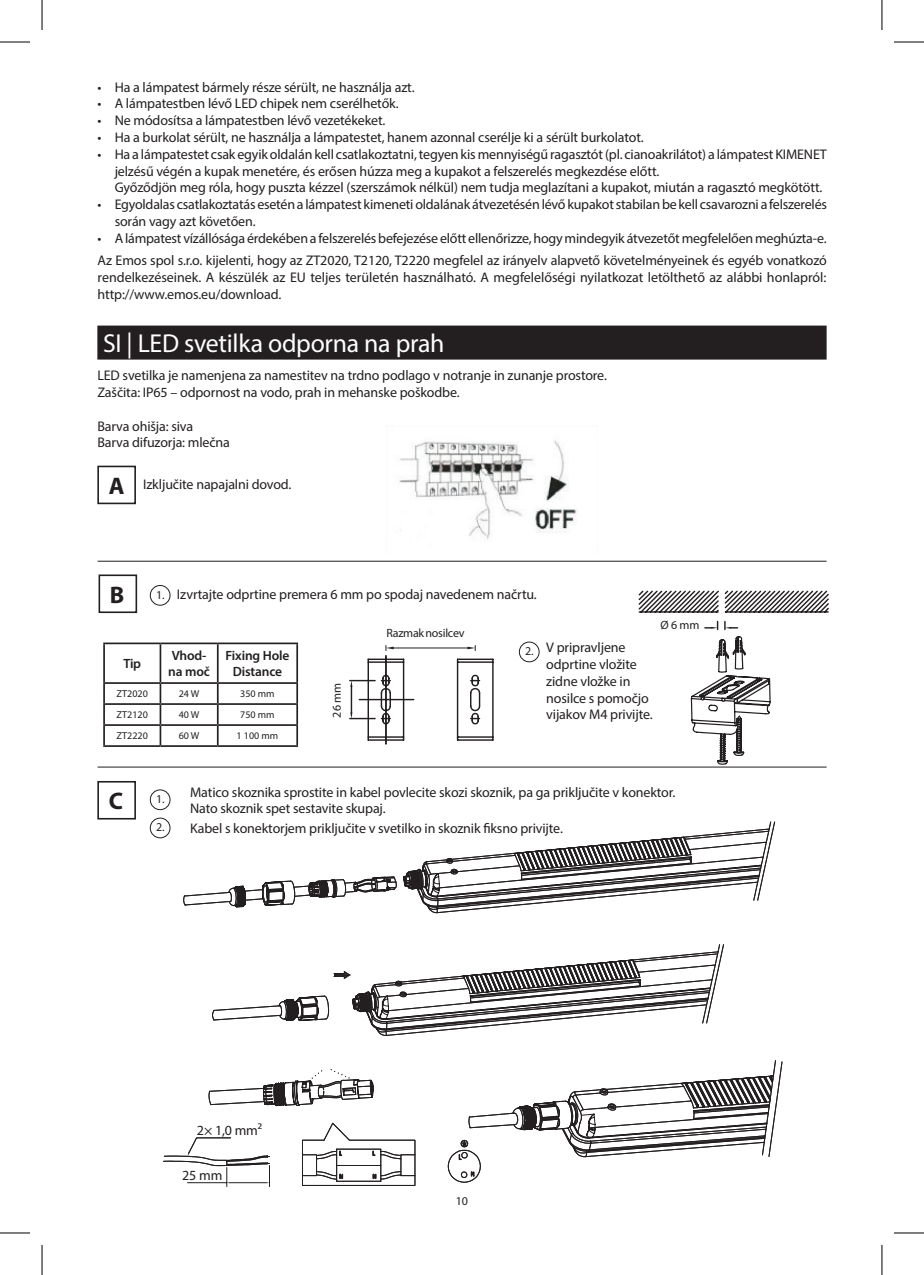
<style>
.page{position:relative;width:924px;height:1275px;background:#fff}
.page>*{position:absolute;margin:0;border:0;box-sizing:border-box;transform-origin:0 0}
.t1{font:26px "Myriad Pro";letter-spacing:-.01em;color:#fff}
.t2{font:700 24px "Myriad Pro";color:#231f20}
.t3{font:14px/16.8px "Myriad Pro";letter-spacing:-.01em;color:#231f20}
.t4{font:600 13.4px/16.2px "Myriad Pro";letter-spacing:-.01em;color:#231f20}
.t5{font:12px "Myriad Pro";letter-spacing:-.02em;color:#231f20}
.t6{font:10px "Myriad Pro";color:#231f20}
.s1{font-weight:700;font-size:24px}
</style>
<div class="page">
<div style="left:97px;top:325px;width:729px;height:34px;background:#231f20"></div>
<div style="left:97px;top:465px;width:39px;height:39px;border:2px solid #231f20"></div>
<img style="left:399px;top:440px;width:178px;height:99px">
<div style="left:97px;top:781px;width:39px;height:38px;border:2px solid #231f20"></div>
<div style="left:150px;top:789px;width:20px;height:21px;border:1px solid #231f20;border-radius:50%"></div>
<div style="left:150px;top:817px;width:20px;height:21px;border:1px solid #231f20;border-radius:50%"></div>
<div style="left:98px;top:574px;width:39px;height:39px;border:2px solid #231f20"></div>
<svg style="left:349px;top:645px;width:145px;height:100px"></svg>
<hr style="left:359px;top:699px;width:54px;height:1px;background:#231f20">
<hr style="left:385px;top:656px;width:1px;height:88px;background:#231f20">
<div style="left:150px;top:585px;width:20px;height:20px;border:1px solid #231f20;border-radius:50%"></div>
<div style="left:518px;top:641px;width:21px;height:21px;border:1px solid #231f20;border-radius:50%"></div>
<svg style="left:704px;top:621px;width:33px;height:8px"></svg>
<svg style="left:690px;top:636px;width:81px;height:129px"></svg>
<svg style="left:638px;top:590px;width:191px;height:23px"></svg>
<hr style="left:97px;top:561px;width:729px;height:1px;background:#231f20">
<hr style="left:97px;top:766px;width:729px;height:1px;background:#231f20">
<hr style="left:103px;top:642px;width:57px;height:2px;background:#231f20">
<hr style="left:103px;top:644px;width:2px;height:38px;background:#231f20">
<hr style="left:160px;top:642px;width:58px;height:2px;background:#231f20">
<hr style="left:159px;top:644px;width:2px;height:38px;background:#231f20">
<hr style="left:218px;top:642px;width:80px;height:2px;background:#231f20">
<hr style="left:217px;top:644px;width:1px;height:38px;background:#231f20">
<hr style="left:296px;top:644px;width:2px;height:38px;background:#231f20">
<hr style="left:103px;top:682px;width:57px;height:2px;background:#231f20">
<hr style="left:160px;top:682px;width:58px;height:2px;background:#231f20">
<hr style="left:218px;top:682px;width:80px;height:2px;background:#231f20">
<hr style="left:103px;top:703px;width:57px;height:2px;background:#231f20">
<hr style="left:160px;top:703px;width:58px;height:2px;background:#231f20">
<hr style="left:218px;top:703px;width:80px;height:2px;background:#231f20">
<hr style="left:103px;top:724px;width:57px;height:2px;background:#231f20">
<svg style="left:103px;top:684px;width:2px;height:61px"></svg>
<hr style="left:160px;top:724px;width:58px;height:2px;background:#231f20">
<svg style="left:159px;top:684px;width:2px;height:61px"></svg>
<hr style="left:218px;top:724px;width:80px;height:2px;background:#231f20">
<svg style="left:217px;top:684px;width:1px;height:61px"></svg>
<svg style="left:296px;top:684px;width:2px;height:61px"></svg>
<hr style="left:103px;top:745px;width:57px;height:2px;background:#231f20">
<hr style="left:160px;top:745px;width:58px;height:2px;background:#231f20">
<hr style="left:218px;top:745px;width:80px;height:2px;background:#231f20">
<hr style="left:187px;top:1182px;width:40px;height:1px;background:#231f20">
<svg style="left:188px;top:821px;width:594px;height:365px"></svg>
<hr style="left:0;top:42px;width:30px;height:1px;background:#000">
<hr style="left:893px;top:42px;width:30px;height:1px;background:#000">
<hr style="left:0;top:1232px;width:30px;height:1px;background:#000">
<hr style="left:893px;top:1232px;width:30px;height:1px;background:#000">
<hr style="left:42px;top:0;width:1px;height:30px;background:#000">
<hr style="left:42px;top:1245px;width:1px;height:30px;background:#000">
<hr style="left:881px;top:0;width:1px;height:30px;background:#000">
<hr style="left:881px;top:1245px;width:1px;height:30px;background:#000">
<p class="t3" style="left:98px;top:78px;width:318px">• Ha a lámpatest bármely része sérült, ne használja azt.</p>
<p class="t3" style="left:98px;top:95px;width:302px">• A lámpatestben lévő LED chipek nem cserélhetők.</p>
<p class="t3" style="left:98px;top:112px;width:289px">• Ne módosítsa a lámpatestben lévő vezetékeket.</p>
<p class="t3" style="left:98px;top:129px;width:547px">• Ha a burkolat sérült, ne használja a lámpatestet, hanem azonnal cserélje ki a sérült burkolatot.</p>
<p class="t3" style="left:115px;top:146px;width:713px;text-indent:-17px">• Ha a lámpatestet csak egyik oldalán kell csatlakoztatni, tegyen kis mennyiségű ragasztót (pl. cianoakrilátot) a lámpatest KIMENET jelzésű végén a kupak menetére, és erősen húzza meg a kupakot a felszerelés megkezdése előtt.<br>Győződjön meg róla, hogy puszta kézzel (szerszámok nélkül) nem tudja meglazítani a kupakot, miután a ragasztó megkötött.</p>
<p class="t3" style="left:115px;top:196px;width:713px;text-indent:-17px">• Egyoldalas csatlakoztatás esetén a lámpatest kimeneti oldalának átvezetésén lévő kupakot stabilan be kell csavarozni a felszerelés során vagy azt követően.</p>
<p class="t3" style="left:98px;top:227px;width:730px;line-height:22px">• A lámpatest vízállósága érdekében a felszerelés befejezése előtt ellenőrizze, hogy mindegyik átvezetőt megfelelően meghúzta-e.<br>Az Emos spol s.r.o. kijelenti, hogy az ZT2020, T2120, T2220 megfelel az irányelv alapvető követelményeinek és egyéb vonatkozó</p>
<p class="t3" style="left:98px;top:268px;width:729px">rendelkezéseinek. A készülék az EU teljes területén használható. A megfelelőségi nyilatkozat letölthető az alábbi honlapról: http://www.emos.eu/download.</p>
<h1 class="t1" style="left:103px;top:327px;width:343px">SI | LED svetilka odporna na prah</h1>
<p class="t3" style="left:97px;top:367px;width:511px">LED svetilka je namenjena za namestitev na trdno podlago v notranje in zunanje prostore.<br>Zaščita: IP65 – odpornost na vodo, prah in mehanske poškodbe.</p>
<p class="t3" style="left:97px;top:417px;width:134px">Barva ohišja: siva<br>Barva difuzorja: mlečna</p>
<p class="t3" style="left:109px;top:475px;width:184px"><span class="s1">A</span> Izključite napajalni dovod.</p>
<h2 class="t2" style="left:110px;top:579px;width:16px">B</h2>
<p class="t3" style="left:177px;top:586px;width:361px">Izvrtajte odprtine premera 6 mm po spodaj navedenem načrtu.</p>
<p class="t5" style="left:386px;top:626px;width:80px">Razmak nosilcev</p>
<p class="t5" style="left:156px;top:587px;width:10px">1.</p>
<p class="t4" style="left:123px;top:655px;width:19px">Tip</p>
<p class="t4" style="left:168px;top:647px;width:43px">Vhod&shy;na moč</p>
<p class="t4" style="left:225px;top:647px;width:65px;text-align:center">Fixing Hole<br>Distance</p>
<p class="t6" style="left:117px;top:688px;width:33px">ZT2020</p>
<p class="t6" style="left:179px;top:688px;width:22px">24 W</p>
<p class="t6" style="left:240px;top:688px;width:36px">350 mm</p>
<p class="t6" style="left:117px;top:709px;width:33px">ZT2120</p>
<p class="t6" style="left:179px;top:709px;width:22px">40 W</p>
<p class="t6" style="left:240px;top:709px;width:36px">750 mm</p>
<p class="t6" style="left:117px;top:730px;width:33px">ZT2220</p>
<p class="t6" style="left:179px;top:730px;width:22px">60 W</p>
<p class="t6" style="left:236px;top:730px;width:43px">1 100 mm</p>
<p class="t5" style="left:329px;top:717px;width:36px;rotate:-90deg">26 mm</p>
<p class="t5" style="left:525px;top:644px;width:10px">2.</p>
<p class="t3" style="left:546px;top:639px;width:108px">V pripravljene odprtine vložite zidne vložke in nosilce s pomočjo vijakov M4 privijte.</p>
<p class="t5" style="left:660px;top:617px;width:40px">Ø 6 mm</p>
<h2 class="t2" style="left:109px;top:785px;width:16px">C</h2>
<p class="t5" style="left:156px;top:791px;width:10px">1.</p>
<p class="t5" style="left:156px;top:820px;width:10px">2.</p>
<p class="t3" style="left:190px;top:783px;width:486px">Matico skoznika sprostite in kabel povlecite skozi skoznik, pa ga priključite v konektor.<br>Nato skoznik spet sestavite skupaj.</p>
<p class="t3" style="left:190px;top:820px;width:374px">Kabel s konektorjem priključite v svetilko in skoznik fiksno privijte.</p>
<p class="t3" style="left:197px;top:1121px;width:67px">2× 1,0 mm2</p>
<p class="t3" style="left:182px;top:1167px;width:42px">25 mm</p>
<p class="t5" style="left:455px;top:1193px;width:14px">10</p>
</div>
